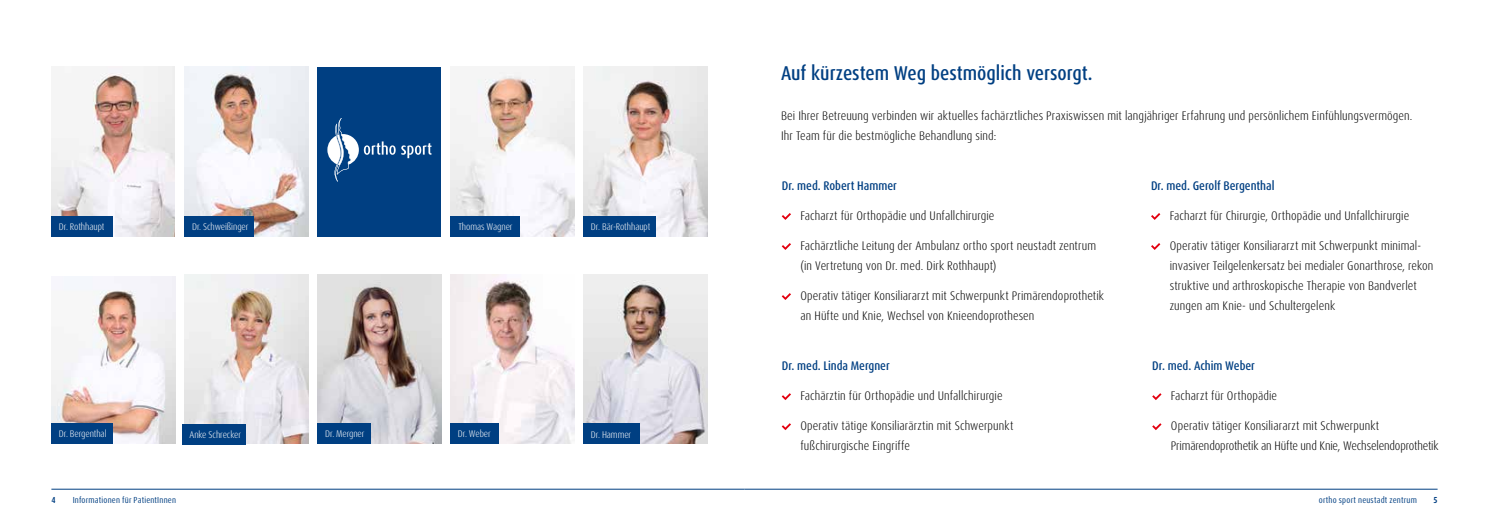
<style>
.page{position:relative;width:1489px;height:525px;background:#fff}
.page>*{position:absolute;margin:0;border:0;box-sizing:border-box;transform-origin:0 0}
.t1{font:500 condensed 20px "Dax OT";color:#003f82}
.t2{font:300 condensed 12.5px/20px "Dax OT";letter-spacing:.01em;color:#000}
.t3{font:500 condensed 12.5px "Dax OT";color:#003f82}
.t4{font:300 condensed 9.75px "Dax OT";letter-spacing:-.005em;color:#fff}
.t5{font:condensed 8.75px "Dax OT";letter-spacing:.02em;color:#003f82}
.t6{font:700 condensed 8.75px "Dax OT";color:#003f82}
</style>
<div class="page">
<hr style="left:51px;top:488px;width:693px;height:1px;background:#003f82">
<hr style="left:744px;top:488px;width:693px;height:1px;background:#003f82">
<svg style="left:781px;top:213px;width:10px;height:7px"></svg>
<svg style="left:781px;top:243px;width:10px;height:7px"></svg>
<svg style="left:781px;top:293px;width:10px;height:7px"></svg>
<svg style="left:781px;top:393px;width:10px;height:7px"></svg>
<svg style="left:781px;top:423px;width:10px;height:7px"></svg>
<svg style="left:1152px;top:393px;width:9px;height:7px"></svg>
<svg style="left:1152px;top:423px;width:9px;height:7px"></svg>
<svg style="left:1151px;top:213px;width:9px;height:7px"></svg>
<svg style="left:1151px;top:243px;width:9px;height:7px"></svg>
<img style="left:51px;top:67px;width:124px;height:169px">
<img style="left:51px;top:276px;width:124px;height:167px">
<img style="left:184px;top:66px;width:124px;height:170px">
<img style="left:184px;top:274px;width:124px;height:169px">
<img style="left:450px;top:66px;width:124px;height:170px">
<img style="left:317px;top:274px;width:124px;height:169px">
<div style="left:317px;top:67px;width:124px;height:169px;background:#003f82"></div>
<img style="left:583px;top:66px;width:124px;height:170px">
<img style="left:450px;top:274px;width:124px;height:169px">
<img style="left:583px;top:274px;width:124px;height:169px">
<svg style="left:327px;top:118px;width:104px;height:63px"></svg>
<div style="left:51px;top:216px;width:61px;height:20px;background:#003f82"></div>
<div style="left:51px;top:423px;width:61px;height:20px;background:#003f82"></div>
<div style="left:182px;top:423px;width:63px;height:21px;background:#003f82"></div>
<div style="left:317px;top:423px;width:54px;height:20px;background:#003f82"></div>
<div style="left:450px;top:423px;width:48px;height:20px;background:#003f82"></div>
<div style="left:583px;top:423px;width:56px;height:20px;background:#003f82"></div>
<div style="left:184px;top:216px;width:69px;height:20px;background:#003f82"></div>
<div style="left:450px;top:216px;width:70px;height:20px;background:#003f82"></div>
<div style="left:583px;top:216px;width:72px;height:20px;background:#003f82"></div>
<p class="t4" style="left:59px;top:220px;width:47px">Dr. Rothhaupt</p>
<p class="t4" style="left:192px;top:220px;width:58px">Dr. Schweißinger</p>
<p class="t4" style="left:458px;top:220px;width:56px">Thomas Wagner</p>
<p class="t4" style="left:591px;top:220px;width:61px">Dr. Bär-Rothhaupt</p>
<p class="t4" style="left:59px;top:427px;width:49px">Dr. Bergenthal</p>
<p class="t4" style="left:189px;top:428px;width:53px">Anke Schrecker</p>
<p class="t4" style="left:325px;top:427px;width:41px">Dr. Mergner</p>
<p class="t4" style="left:458px;top:427px;width:34px">Dr. Weber</p>
<p class="t4" style="left:591px;top:428px;width:42px">Dr. Hammer</p>
<h1 class="t1" style="left:781px;top:60px;width:313px">Auf kürzestem Weg bestmöglich versorgt.</h1>
<p class="t2" style="left:781px;top:106px;width:632px">Bei Ihrer Betreuung verbinden wir aktuelles fachärztliches Praxiswissen mit langjähriger Erfahrung und persönlichem Einfühlungsvermögen.<br>Ihr Team für die bestmögliche Behandlung sind:</p>
<p class="t3" style="left:781px;top:177px;width:117px">Dr. med. Robert Hammer</p>
<p class="t2" style="left:800px;top:206px;width:195px">Facharzt für Orthopädie und Unfallchirurgie</p>
<p class="t2" style="left:800px;top:236px;width:297px">Fachärztliche Leitung der Ambulanz ortho sport neustadt zentrum (in Vertretung von Dr. med. Dirk Rothhaupt)</p>
<p class="t2" style="left:800px;top:286px;width:305px">Operativ tätiger Konsiliararzt mit Schwerpunkt Primärendoprothetik an Hüfte und Knie, Wechsel von Knieendoprothesen</p>
<p class="t3" style="left:781px;top:357px;width:110px">Dr. med. Linda Mergner</p>
<p class="t2" style="left:800px;top:386px;width:204px">Fachärztin für Orthopädie und Unfallchirurgie</p>
<p class="t2" style="left:800px;top:416px;width:214px">Operativ tätige Konsiliarärztin mit Schwerpunkt fußchirurgische Eingriffe</p>
<p class="t3" style="left:1150px;top:177px;width:125px">Dr. med. Gerolf Bergenthal</p>
<p class="t2" style="left:1169px;top:206px;width:241px">Facharzt für Chirurgie, Orthopädie und Unfallchirurgie</p>
<p class="t2" style="left:1169px;top:236px;width:265px">Operativ tätiger Konsiliararzt mit Schwerpunkt minimal&shy;invasiver Teilgelenkersatz bei medialer Gonarthrose, rekon struktive und arthroskopische Therapie von Bandverlet zungen am Knie- und Schultergelenk</p>
<p class="t3" style="left:1152px;top:357px;width:104px">Dr. med. Achim Weber</p>
<p class="t2" style="left:1170px;top:386px;width:108px">Facharzt für Orthopädie</p>
<p class="t2" style="left:1170px;top:416px;width:269px">Operativ tätiger Konsiliararzt mit Schwerpunkt<br>Primärendoprothetik an Hüfte und Knie, Wechselendoprothetik</p>
<p class="t6" style="left:51px;top:494px;width:6px">4</p>
<p class="t5" style="left:73px;top:494px;width:105px">Informationen für PatientInnen</p>
<p class="t5" style="left:1318px;top:494px;width:100px">ortho sport neustadt zentrum</p>
<p class="t6" style="left:1433px;top:494px;width:6px">5</p>
</div>
